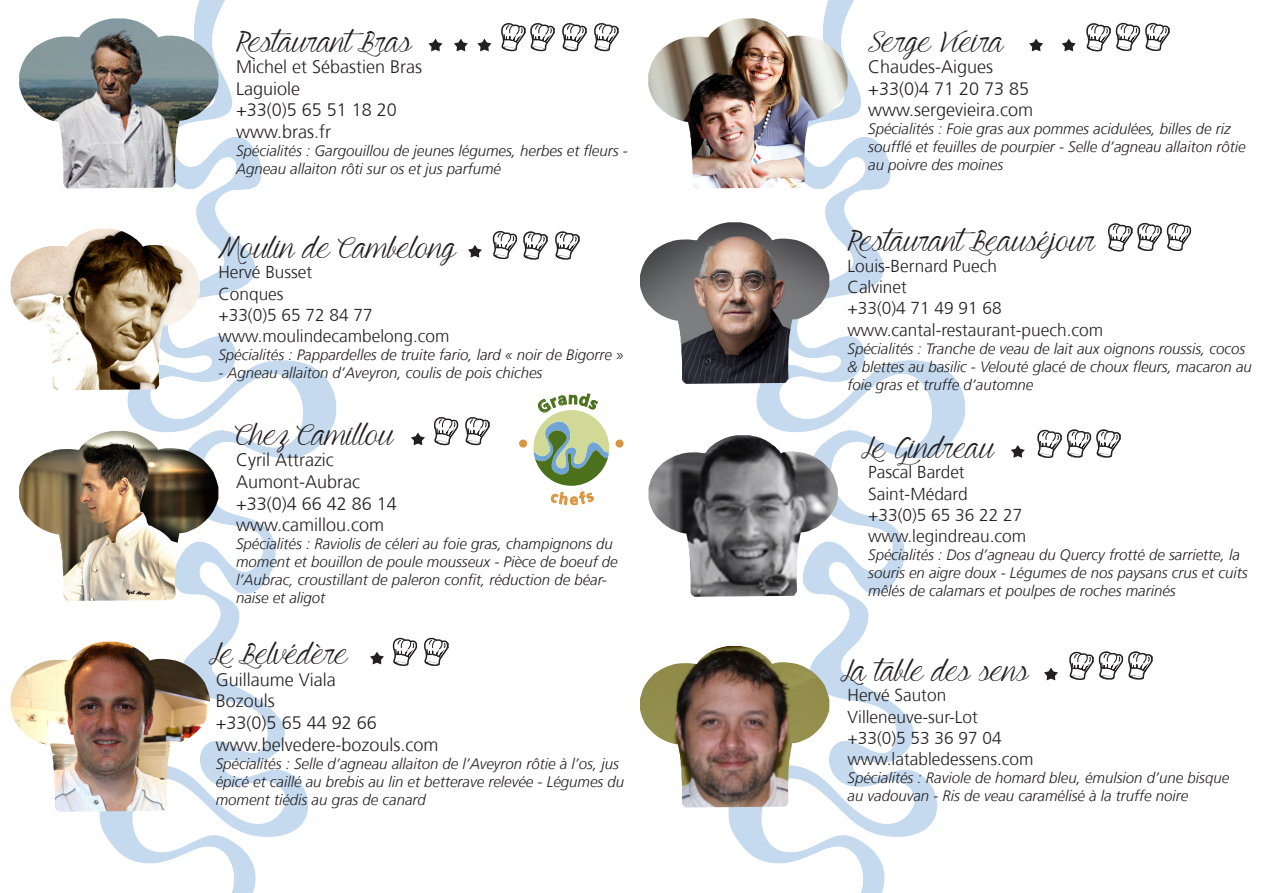
<style>
.page{position:relative;width:1263px;height:893px;background:#fff}
.page>*{position:absolute;margin:0;border:0;box-sizing:border-box;transform-origin:0 0}
.t1{font:30px "Young&Beautiful";color:#231f20}
.t2{font:300 18px "Frutiger";color:#231f20}
.t3{font:300 17.25px "Frutiger";color:#231f20}
.t4{font:italic 300 15px/18px "Frutiger";color:#231f20}
</style>
<div class="page">
<img style="left:728px;top:0;width:238px;height:893px">
<img style="left:99px;top:0;width:238px;height:893px">
<img style="left:648px;top:18px;width:199px;height:171px">
<svg style="left:1062px;top:39px;width:14px;height:12px"></svg>
<svg style="left:468px;top:245px;width:14px;height:13px"></svg>
<img style="left:19px;top:18px;width:199px;height:171px">
<svg style="left:428px;top:39px;width:14px;height:12px"></svg>
<svg style="left:454px;top:39px;width:14px;height:12px"></svg>
<svg style="left:477px;top:39px;width:14px;height:12px"></svg>
<svg style="left:411px;top:432px;width:14px;height:13px"></svg>
<img style="left:19px;top:431px;width:199px;height:170px">
<svg style="left:370px;top:652px;width:14px;height:12px"></svg>
<img style="left:11px;top:642px;width:199px;height:170px">
<img style="left:640px;top:222px;width:189px;height:162px">
<svg style="left:1029px;top:39px;width:14px;height:12px"></svg>
<svg style="left:1011px;top:445px;width:14px;height:13px"></svg>
<svg style="left:1044px;top:668px;width:14px;height:12px"></svg>
<img style="left:640px;top:646px;width:189px;height:161px">
<div style="left:519px;top:439px;width:8px;height:9px;background:#d89643;border-radius:50%"></div>
<svg style="left:615px;top:439px;width:9px;height:9px"></svg>
<img style="left:648px;top:435px;width:190px;height:162px">
<img style="left:11px;top:229px;width:189px;height:161px">
<svg style="left:492px;top:231px;width:25px;height:28px"></svg>
<svg style="left:434px;top:417px;width:24px;height:28px"></svg>
<svg style="left:393px;top:637px;width:24px;height:29px"></svg>
<svg style="left:465px;top:417px;width:25px;height:28px"></svg>
<svg style="left:424px;top:637px;width:25px;height:29px"></svg>
<svg style="left:523px;top:231px;width:25px;height:28px"></svg>
<svg style="left:555px;top:231px;width:25px;height:28px"></svg>
<svg style="left:501px;top:23px;width:54px;height:28px"></svg>
<svg style="left:562px;top:23px;width:25px;height:28px"></svg>
<svg style="left:594px;top:23px;width:25px;height:28px"></svg>
<svg style="left:1108px;top:223px;width:83px;height:28px"></svg>
<svg style="left:1037px;top:429px;width:84px;height:29px"></svg>
<svg style="left:1069px;top:651px;width:84px;height:29px"></svg>
<svg style="left:1086px;top:22px;width:84px;height:29px"></svg>
<svg style="left:533px;top:393px;width:76px;height:112px"></svg>
<p class="t1" style="left:236px;top:25px;width:177px">Restaurant Bras</p>
<p class="t2" style="left:236px;top:57px;width:188px">Michel et Sébastien Bras</p>
<p class="t2" style="left:236px;top:78px;width:66px">Laguiole</p>
<p class="t2" style="left:236px;top:100px;width:162px">+33(0)5 65 51 18 20</p>
<p class="t2" style="left:236px;top:122px;width:97px">www.bras.fr</p>
<p class="t4" style="left:236px;top:142px;width:393px">Spécialités : Gargouillou de jeunes légumes, herbes et fleurs -<br>Agneau allaiton rôti sur os et jus parfumé</p>
<p class="t1" style="left:218px;top:231px;width:239px">Moulin de Cambelong</p>
<p class="t3" style="left:218px;top:262px;width:95px">Hervé Busset</p>
<p class="t3" style="left:218px;top:284px;width:67px">Conques</p>
<p class="t3" style="left:218px;top:305px;width:156px">+33(0)5 65 72 84 77</p>
<p class="t3" style="left:218px;top:326px;width:232px">www.moulindecambelong.com</p>
<p class="t4" style="left:218px;top:346px;width:407px">Spécialités : Pappardelles de truite fario, lard « noir de Bigorre »</p>
<p class="t4" style="left:218px;top:364px;width:325px">- Agneau allaiton d’Aveyron, coulis de pois chiches</p>
<p class="t1" style="left:236px;top:418px;width:159px">Chez Camillou</p>
<p class="t2" style="left:236px;top:450px;width:99px">Cyril Attrazic</p>
<p class="t2" style="left:236px;top:471px;width:126px">Aumont-Aubrac</p>
<p class="t2" style="left:236px;top:493px;width:162px">+33(0)4 66 42 86 14</p>
<p class="t2" style="left:236px;top:515px;width:149px">www.camillou.com</p>
<p class="t4" style="left:236px;top:535px;width:383px">Spécialités : Raviolis de céleri au foie gras, champignons du moment et bouillon de poule mousseux - Pièce de boeuf de l’Aubrac, croustillant de paleron confit, réduction de béar&shy;naise et aligot</p>
<p class="t1" style="left:216px;top:637px;width:133px">Le Belvédère</p>
<p class="t2" style="left:216px;top:669px;width:122px">Guillaume Viala</p>
<p class="t2" style="left:216px;top:691px;width:61px">Bozouls</p>
<p class="t2" style="left:216px;top:713px;width:162px">+33(0)5 65 44 92 66</p>
<p class="t2" style="left:216px;top:734px;width:224px">www.belvedere-bozouls.com</p>
<p class="t4" style="left:216px;top:755px;width:410px">Spécialités : Selle d’agneau allaiton de l’Aveyron rôtie à l’os, jus épicé et caillé au brebis au lin et betterave relevée - Légumes du moment tiédis au gras de canard</p>
<p class="t1" style="left:868px;top:25px;width:137px">Serge Vieira</p>
<p class="t2" style="left:868px;top:57px;width:127px">Chaudes-Aigues</p>
<p class="t2" style="left:868px;top:78px;width:162px">+33(0)4 71 20 73 85</p>
<p class="t2" style="left:868px;top:100px;width:166px">www.sergevieira.com</p>
<p class="t4" style="left:868px;top:120px;width:379px">Spécialités : Foie gras aux pommes acidulées, billes de riz soufflé et feuilles de pourpier - Selle d’agneau allaiton rôtie au poivre des moines</p>
<p class="t1" style="left:847px;top:224px;width:249px">Restaurant Beauséjour</p>
<p class="t3" style="left:847px;top:256px;width:151px">Louis-Bernard Puech</p>
<p class="t3" style="left:847px;top:278px;width:61px">Calvinet</p>
<p class="t3" style="left:847px;top:298px;width:156px">+33(0)4 71 49 91 68</p>
<p class="t3" style="left:847px;top:320px;width:257px">www.cantal-restaurant-puech.com</p>
<p class="t4" style="left:847px;top:340px;width:406px">Spécialités : Tranche de veau de lait aux oignons roussis, cocos &amp; blettes au basilic - Velouté glacé de choux fleurs, macaron au foie gras et truffe d’automne</p>
<p class="t1" style="left:868px;top:431px;width:127px">Le Gindreau</p>
<p class="t3" style="left:868px;top:463px;width:98px">Pascal Bardet</p>
<p class="t3" style="left:868px;top:484px;width:101px">Saint-Médard</p>
<p class="t3" style="left:868px;top:505px;width:156px">+33(0)5 65 36 22 27</p>
<p class="t3" style="left:868px;top:527px;width:159px">www.legindreau.com</p>
<p class="t4" style="left:868px;top:546px;width:381px">Spécialités : Dos d’agneau du Quercy frotté de sarriette, la souris en aigre doux - Légumes de nos paysans crus et cuits mêlés de calamars et poulpes de roches marinés</p>
<p class="t1" style="left:847px;top:654px;width:183px">La table des sens</p>
<p class="t3" style="left:847px;top:685px;width:100px">Hervé Sauton</p>
<p class="t3" style="left:847px;top:707px;width:132px">Villeneuve-sur-Lot</p>
<p class="t3" style="left:847px;top:728px;width:156px">+33(0)5 53 36 97 04</p>
<p class="t3" style="left:847px;top:749px;width:187px">www.latabledessens.com</p>
<p class="t4" style="left:847px;top:769px;width:383px">Spécialités : Raviole de homard bleu, émulsion d’une bisque au vadouvan - Ris de veau caramélisé à la truffe noire</p>
</div>
